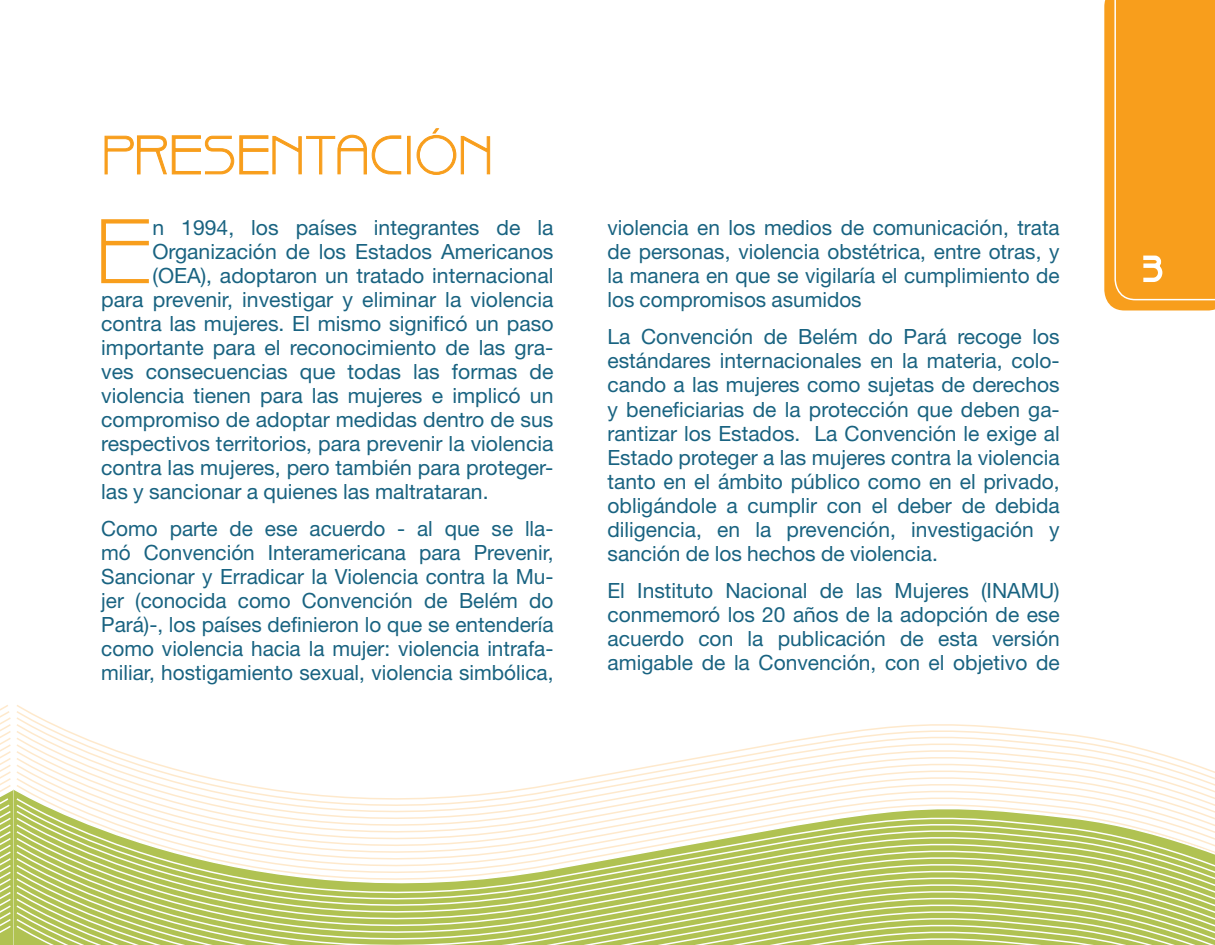
<style>
.page{position:relative;width:1215px;height:945px;background:#fff}
.page>*{position:absolute;margin:0;border:0;box-sizing:border-box;transform-origin:0 0}
.t1{font:87.9px "Brisk Plain";color:#f89e1c}
.t2{font:52.5px "Brisk Plain";color:#f89e1c}
.t3{font:21px/24px "Helvetica Neue LT Std";color:#196381;text-align:justify}
</style>
<div class="page">
<svg style="left:0;top:705px;width:1215px;height:240px"></svg>
<svg style="left:104px;top:135px;width:297px;height:40px"></svg>
<svg style="left:416px;top:128px;width:74px;height:47px"></svg>
<div style="left:1104px;top:0;width:111px;height:310px;background:#f89e1c"></div>
<h2 class="t2" style="left:101px;top:127px;width:393px">PRESENTACIÓN</h2>
<h1 class="t1" style="left:96px;top:205px;width:58px">E</h1>
<p class="t3" style="left:153px;top:215px;width:403px">n 1994, los países integrantes de la</p>
<p class="t3" style="left:153px;top:239px;width:402px">Organización de los Estados Americanos</p>
<p class="t3" style="left:153px;top:263px;width:403px">(OEA), adoptaron un tratado internacional</p>
<p class="t3" style="left:101px;top:287px;width:454px">para prevenir, investigar y eliminar la violencia</p>
<p class="t3" style="left:101px;top:311px;width:454px">contra las mujeres. El mismo significó un paso</p>
<p class="t3" style="left:101px;top:335px;width:454px">importante para el reconocimiento de las gra-</p>
<p class="t3" style="left:101px;top:359px;width:454px">ves consecuencias que todas las formas de</p>
<p class="t3" style="left:101px;top:383px;width:454px">violencia tienen para las mujeres e implicó un</p>
<p class="t3" style="left:101px;top:407px;width:454px">compromiso de adoptar medidas dentro de sus</p>
<p class="t3" style="left:101px;top:431px;width:454px">respectivos territorios, para prevenir la violencia</p>
<p class="t3" style="left:101px;top:455px;width:454px">contra las mujeres, pero también para proteger-</p>
<p class="t3" style="left:101px;top:479px;width:389px">las y sancionar a quienes las maltrataran.</p>
<p class="t3" style="left:101px;top:517px;width:454px">Como parte de ese acuerdo - al que se lla&shy;mó Convención Interamericana para Prevenir, Sancionar y Erradicar la Violencia contra la Mu&shy;jer (conocida como Convención de Belém do Pará)-, los países definieron lo que se entendería como violencia hacia la mujer: violencia intrafa&shy;miliar, hostigamiento sexual, violencia simbólica,</p>
<p class="t3" style="left:608px;top:215px;width:454px">violencia en los medios de comunicación, trata de personas, violencia obstétrica, entre otras, y la manera en que se vigilaría el cumplimiento de los compromisos asumidos</p>
<p class="t3" style="left:608px;top:325px;width:454px">La Convención de Belém do Pará recoge los estándares internacionales en la materia, colo&shy;cando a las mujeres como sujetas de derechos y beneficiarias de la protección que deben ga&shy;rantizar los Estados. La Convención le exige al Estado proteger a las mujeres contra la violencia tanto en el ámbito público como en el privado, obligándole a cumplir con el deber de debida diligencia, en la prevención, investigación y sanción de los hechos de violencia.</p>
<p class="t3" style="left:608px;top:578px;width:454px">El Instituto Nacional de las Mujeres (INAMU) conmemoró los 20 años de la adopción de ese acuerdo con la publicación de esta versión amigable de la Convención, con el objetivo de</p>
</div>
